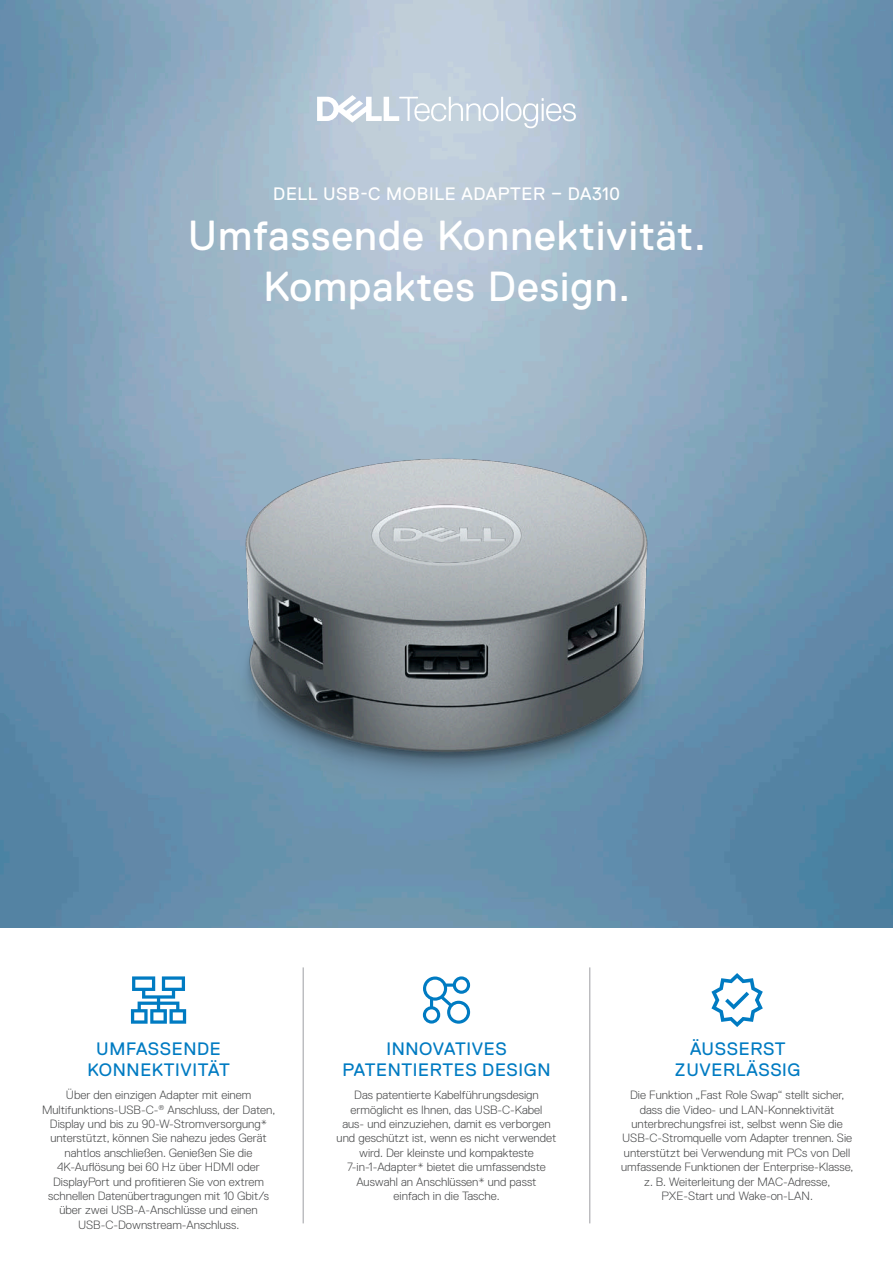
<style>
.page{position:relative;width:893px;height:1263px;background:#fff}
.page>*{position:absolute;margin:0;border:0;box-sizing:border-box;transform-origin:0 0}
.t1{font:42px/50.4px "Dell Replica";letter-spacing:.025em;color:#fff;text-align:center}
.t2{font:18px/21.6px "Dell Replica";letter-spacing:.035em;color:#007bc2;text-align:center}
.t3{font:18px "Dell Replica";letter-spacing:.035em;color:#fff}
.t4{font:300 12px/14.4px "Dell Replica";color:#4b4c4d;text-align:center}
</style>
<div class="page">
<img style="left:0;top:0;width:893px;height:927px">
<img style="left:191px;top:348px;width:510px;height:510px">
<svg style="left:131px;top:976px;width:55px;height:48px"></svg>
<svg style="left:317px;top:95px;width:259px;height:33px"></svg>
<svg style="left:423px;top:976px;width:47px;height:48px"></svg>
<hr style="left:303px;top:967px;width:1px;height:256px;background:#a8a9ad">
<hr style="left:589px;top:967px;width:1px;height:256px;background:#a8a9ad">
<svg style="left:711px;top:973px;width:52px;height:54px"></svg>
<p class="t3" style="left:273px;top:184px;width:348px">DELL USB-C MOBILE ADAPTER – DA310</p>
<p class="t1" style="left:188px;top:211px;width:520px">Umfassende Konnektivität.<br>Kompaktes Design.</p>
<p class="t2" style="left:87px;top:1037px;width:144px">UMFASSENDE<br>KONNEKTIVITÄT</p>
<p class="t4" style="left:42px;top:1088px;width:235px">Über den einzigen Adapter mit einem Multifunktions-USB-C-<sup>®</sup> Anschluss, der Daten, Display und bis zu 90-W-Stromversorgung* unterstützt, können Sie nahezu jedes Gerät nahtlos anschließen. Genießen Sie die 4K-Auflösung bei 60 Hz über HDMI oder DisplayPort und profitieren Sie von extrem schnellen Datenübertragungen mit 10 Gbit/s über zwei USB-A-Anschlüsse und einen USB-C-Downstream-Anschluss.</p>
<p class="t2" style="left:342px;top:1037px;width:210px">INNOVATIVES<br>PATENTIERTES DESIGN</p>
<p class="t4" style="left:337px;top:1088px;width:221px">Das patentierte Kabelführungsdesign ermöglicht es Ihnen, das USB-C-Kabel<br>aus- und einzuziehen, damit es verborgen und geschützt ist, wenn es nicht verwendet wird. Der kleinste und kompakteste 7-in-1-Adapter* bietet die umfassendste Auswahl an Anschlüssen* und passt<br>einfach in die Tasche.</p>
<p class="t2" style="left:675px;top:1037px;width:127px">ÄUSSERST<br>ZUVERLÄSSIG</p>
<p class="t4" style="left:621px;top:1088px;width:234px">Die Funktion „Fast Role Swap“ stellt sicher, dass die Video- und LAN-Konnektivität unterbrechungsfrei ist, selbst wenn Sie die USB-C-Stromquelle vom Adapter trennen. Sie unterstützt bei Verwendung mit PCs von Dell umfassende Funktionen der Enterprise-Klasse, z. B. Weiterleitung der MAC-Adresse, PXE-Start und Wake-on-LAN.</p>
</div>
